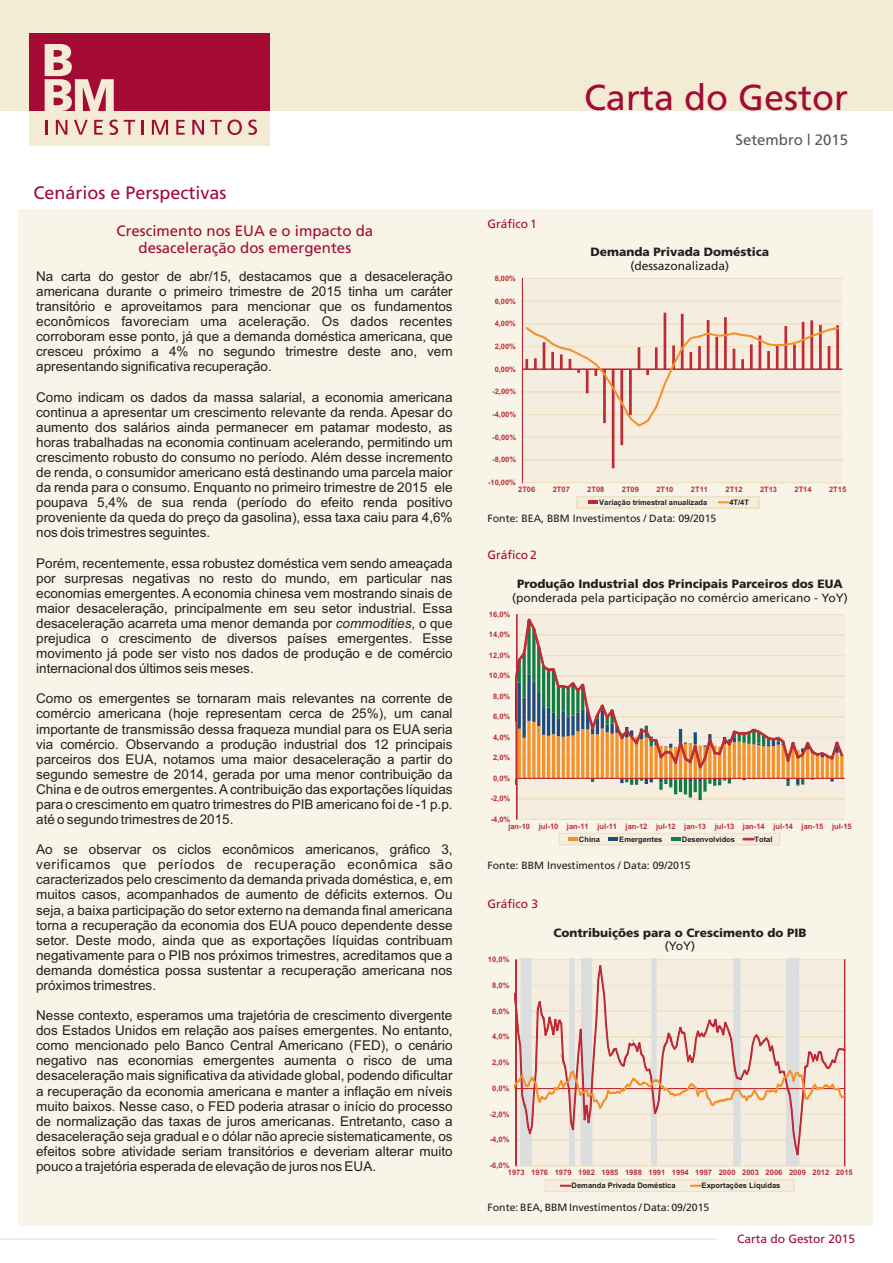
<style>
.page{position:relative;width:893px;height:1263px;background:#fff}
.page>*{position:absolute;margin:0;border:0;box-sizing:border-box;transform-origin:0 0}
.t1{font:36px "Frutiger";color:#a30a34}
.t2{font:18px "Frutiger";color:#a30a34}
.t3{font:15px/17.4px "Frutiger";color:#a30a34;text-align:center}
.t4{font:15px "Frutiger";color:#57585a}
.t5{font:13.5px/15.1px "Arial";color:#231f20;text-align:justify}
.t6{font:12px "Frutiger Bold 2";color:#231f20}
.t7{font:12px "Frutiger";color:#231f20}
.t8{font:12px "Frutiger";color:#a30a34}
.t9{font:10.5px "Frutiger";color:#231f20}
.t10{font:700 7.65px "Arial";color:#be2b34}
.t11{font:700 7.65px "Arial";color:#231f20}
.t12{font:700 7.5px "Arial";color:#be2b34}
.t13{font:700 7.5px "Arial";color:#231f20}
.s1{font-style:italic}
</style>
<div class="page">
<div style="left:18px;top:209px;width:854px;height:1017px;background:#f8f4e7"></div>
<div style="left:0;top:1px;width:893px;height:110px;background:#f3ebd4"></div>
<div style="left:30px;top:111px;width:240px;height:34px;background:#f3ebd4"></div>
<div style="left:30px;top:34px;width:240px;height:77px;background:#a30a34"></div>
<svg style="left:45px;top:44px;width:69px;height:67px"></svg>
<svg style="left:46px;top:120px;width:2px;height:15px"></svg>
<svg style="left:56px;top:120px;width:11px;height:15px"></svg>
<svg style="left:74px;top:120px;width:14px;height:15px"></svg>
<svg style="left:94px;top:120px;width:9px;height:15px"></svg>
<svg style="left:109px;top:120px;width:9px;height:15px"></svg>
<svg style="left:124px;top:120px;width:11px;height:15px"></svg>
<svg style="left:142px;top:120px;width:2px;height:15px"></svg>
<svg style="left:152px;top:120px;width:16px;height:15px"></svg>
<svg style="left:176px;top:120px;width:9px;height:15px"></svg>
<svg style="left:192px;top:120px;width:12px;height:15px"></svg>
<svg style="left:210px;top:120px;width:32px;height:15px"></svg>
<svg style="left:248px;top:120px;width:9px;height:15px"></svg>
<hr style="left:0;top:1239px;width:718px;height:1px;background:#ede4c5">
<svg style="left:522px;top:278px;width:320px;height:205px"></svg>
<svg style="left:577px;top:497px;width:182px;height:11px"></svg>
<svg style="left:516px;top:614px;width:328px;height:205px"></svg>
<svg style="left:515px;top:618px;width:328px;height:202px"></svg>
<svg style="left:559px;top:833px;width:221px;height:12px"></svg>
<svg style="left:514px;top:959px;width:332px;height:208px"></svg>
<svg style="left:545px;top:1180px;width:249px;height:11px"></svg>
<h2 class="t2" style="left:33px;top:185px;width:195px">Cenários e Perspectivas</h2>
<p class="t3" style="left:117px;top:223px;width:258px">Crescimento nos EUA e o impacto da desaceleração dos emergentes</p>
<p class="t5" style="left:36px;top:270px;width:418px">Na carta do gestor de abr/15, destacamos que a desaceleração americana durante o primeiro trimestre de 2015 tinha um caráter transitório e aproveitamos para mencionar que os fundamentos econômicos favoreciam uma aceleração. Os dados recentes corroboram esse ponto, já que a demanda doméstica americana, que cresceu próximo a 4% no segundo trimestre deste ano, vem apresentando significativa recuperação.</p>
<p class="t5" style="left:36px;top:391px;width:418px">Como indicam os dados da massa salarial, a economia americana continua a apresentar um crescimento relevante da renda. Apesar do aumento dos salários ainda permanecer em patamar modesto, as horas trabalhadas na economia continuam acelerando, permitindo um crescimento robusto do consumo no período. Além desse incremento de renda, o consumidor americano está destinando uma parcela maior da renda para o consumo. Enquanto no primeiro trimestre de 2015 ele poupava 5,4% de sua renda (período do efeito renda positivo proveniente da queda do preço da gasolina), essa taxa caiu para 4,6% nos dois trimestres seguintes.</p>
<p class="t5" style="left:36px;top:556px;width:418px">Porém, recentemente, essa robustez doméstica vem sendo ameaçada por surpresas negativas no resto do mundo, em particular nas economias emergentes. A economia chinesa vem mostrando sinais de maior desaceleração, principalmente em seu setor industrial. Essa desaceleração acarreta uma menor demanda por <span class="s1">commodities</span>, o que prejudica o crescimento de diversos países emergentes. Esse movimento já pode ser visto nos dados de produção e de comércio internacional dos últimos seis meses.</p>
<p class="t5" style="left:36px;top:692px;width:418px">Como os emergentes se tornaram mais relevantes na corrente de comércio americana (hoje representam cerca de 25%), um canal importante de transmissão dessa fraqueza mundial para os EUA seria via comércio. Observando a produção industrial dos 12 principais parceiros dos EUA, notamos uma maior desaceleração a partir do segundo semestre de 2014, gerada por uma menor contribuição da China e de outros emergentes. Acontribuição das exportações líquidas para o crescimento em quatro trimestres do PIB americano foi de -1 p.p. até o segundo trimestres de 2015.</p>
<p class="t5" style="left:36px;top:843px;width:418px">Ao se observar os ciclos econômicos americanos, gráfico 3, verificamos que períodos de recuperação econômica são caracterizados pelo crescimento da demanda privada doméstica, e, em muitos casos, acompanhados de aumento de déficits externos. Ou seja, a baixa participação do setor externo na demanda final americana torna a recuperação da economia dos EUA pouco dependente desse setor. Deste modo, ainda que as exportações líquidas contribuam negativamente para o PIB nos próximos trimestres, acreditamos que a demanda doméstica possa sustentar a recuperação americana nos próximos trimestres.</p>
<p class="t5" style="left:36px;top:1009px;width:418px">Nesse contexto, esperamos uma trajetória de crescimento divergente dos Estados Unidos em relação aos países emergentes. No entanto, como mencionado pelo Banco Central Americano (FED), o cenário negativo nas economias emergentes aumenta o risco de uma desaceleração mais significativa da atividade global, podendo dificultar a recuperação da economia americana e manter a inflação em níveis muito baixos. Nesse caso, o FED poderia atrasar o início do processo de normalização das taxas de juros americanas. Entretanto, caso a desaceleração seja gradual e o dólar não aprecie sistematicamente, os efeitos sobre atividade seriam transitórios e deveriam alterar muito pouco a trajetória esperada de elevação de juros nos EUA.</p>
<p class="t8" style="left:488px;top:219px;width:51px">Gráfico 1</p>
<p class="t12" style="left:495px;top:275px;width:23px">8,00%</p>
<p class="t12" style="left:495px;top:298px;width:23px">6,00%</p>
<p class="t12" style="left:495px;top:321px;width:23px">4,00%</p>
<p class="t12" style="left:495px;top:343px;width:23px">2,00%</p>
<p class="t12" style="left:495px;top:366px;width:23px">0,00%</p>
<p class="t12" style="left:492px;top:389px;width:25px">-2,00%</p>
<p class="t12" style="left:492px;top:411px;width:25px">-4,00%</p>
<p class="t12" style="left:492px;top:434px;width:25px">-6,00%</p>
<p class="t12" style="left:492px;top:457px;width:25px">-8,00%</p>
<h1 class="t1" style="left:584px;top:83px;width:266px">Carta do Gestor</h1>
<p class="t4" style="left:736px;top:133px;width:114px">Setembro | 2015</p>
<p class="t6" style="left:591px;top:247px;width:180px">Demanda Privada Doméstica</p>
<p class="t7" style="left:631px;top:261px;width:100px">(dessazonalizada)</p>
<p class="t12" style="left:488px;top:479px;width:29px">-10,00%</p>
<p class="t12" style="left:518px;top:486px;width:19px">2T06</p>
<p class="t12" style="left:553px;top:486px;width:19px">2T07</p>
<p class="t12" style="left:587px;top:486px;width:19px">2T08</p>
<p class="t12" style="left:622px;top:486px;width:19px">2T09</p>
<p class="t12" style="left:656px;top:486px;width:19px">2T10</p>
<p class="t12" style="left:691px;top:486px;width:19px">2T11</p>
<p class="t12" style="left:725px;top:486px;width:19px">2T12</p>
<p class="t12" style="left:760px;top:486px;width:19px">2T13</p>
<p class="t12" style="left:794px;top:486px;width:19px">2T14</p>
<p class="t12" style="left:829px;top:486px;width:19px">2T15</p>
<p class="t13" style="left:599px;top:499px;width:110px">Variação trimestral anualizada</p>
<p class="t13" style="left:729px;top:499px;width:21px">4T/4T</p>
<p class="t9" style="left:488px;top:514px;width:230px">Fonte: BEA, BBM Investimentos / Data: 09/2015</p>
<p class="t8" style="left:488px;top:550px;width:51px">Gráfico 2</p>
<p class="t6" style="left:517px;top:579px;width:327px">Produção Industrial dos Principais Parceiros dos EUA</p>
<p class="t7" style="left:512px;top:592px;width:337px">(ponderada pela participação no comércio americano - YoY)</p>
<p class="t12" style="left:489px;top:611px;width:23px">16,0%</p>
<p class="t12" style="left:489px;top:632px;width:23px">14,0%</p>
<p class="t12" style="left:489px;top:652px;width:23px">12,0%</p>
<p class="t12" style="left:489px;top:673px;width:23px">10,0%</p>
<p class="t12" style="left:493px;top:693px;width:19px">8,0%</p>
<p class="t12" style="left:493px;top:714px;width:19px">6,0%</p>
<p class="t12" style="left:493px;top:734px;width:19px">4,0%</p>
<p class="t12" style="left:493px;top:755px;width:19px">2,0%</p>
<p class="t12" style="left:493px;top:775px;width:19px">0,0%</p>
<p class="t12" style="left:491px;top:796px;width:21px">-2,0%</p>
<p class="t12" style="left:491px;top:816px;width:21px">-4,0%</p>
<p class="t12" style="left:508px;top:823px;width:345px">jan-10 jul-10 jan-11 jul-11 jan-12 jul-12 jan-13 jul-13 jan-14 jul-14 jan-15 jul-15</p>
<p class="t13" style="left:579px;top:836px;width:22px">China</p>
<p class="t13" style="left:619px;top:836px;width:45px">Emergentes</p>
<p class="t13" style="left:682px;top:836px;width:55px">Desenvolvidos</p>
<p class="t13" style="left:754px;top:836px;width:20px">Total</p>
<p class="t9" style="left:488px;top:861px;width:205px">Fonte: BBM Investimentos / Data: 09/2015</p>
<p class="t8" style="left:488px;top:899px;width:52px">Gráfico 3</p>
<p class="t10" style="left:488px;top:956px;width:23px">10,0%</p>
<p class="t10" style="left:492px;top:982px;width:19px">8,0%</p>
<p class="t10" style="left:492px;top:1008px;width:19px">6,0%</p>
<p class="t10" style="left:492px;top:1034px;width:19px">4,0%</p>
<p class="t10" style="left:492px;top:1059px;width:19px">2,0%</p>
<p class="t10" style="left:492px;top:1085px;width:19px">0,0%</p>
<p class="t10" style="left:490px;top:1111px;width:21px">-2,0%</p>
<p class="t10" style="left:490px;top:1137px;width:21px">-4,0%</p>
<p class="t6" style="left:553px;top:927px;width:254px">Contribuições para o Crescimento do PIB</p>
<p class="t7" style="left:665px;top:941px;width:32px">(YoY)</p>
<p class="t10" style="left:490px;top:1163px;width:21px">-6,0%</p>
<p class="t10" style="left:508px;top:1169px;width:346px">1973 1976 1979 1982 1985 1988 1991 1994 1997 2000 2003 2006 2009 2012 2015</p>
<p class="t11" style="left:572px;top:1182px;width:106px">Demanda Privada Doméstica</p>
<p class="t11" style="left:702px;top:1182px;width:80px">Exportações Líquidas</p>
<p class="t9" style="left:488px;top:1203px;width:223px">Fonte: BEA, BBM Investimentos / Data: 09/2015</p>
<p class="t8" style="left:737px;top:1234px;width:120px">Carta do Gestor 2015</p>
</div>
